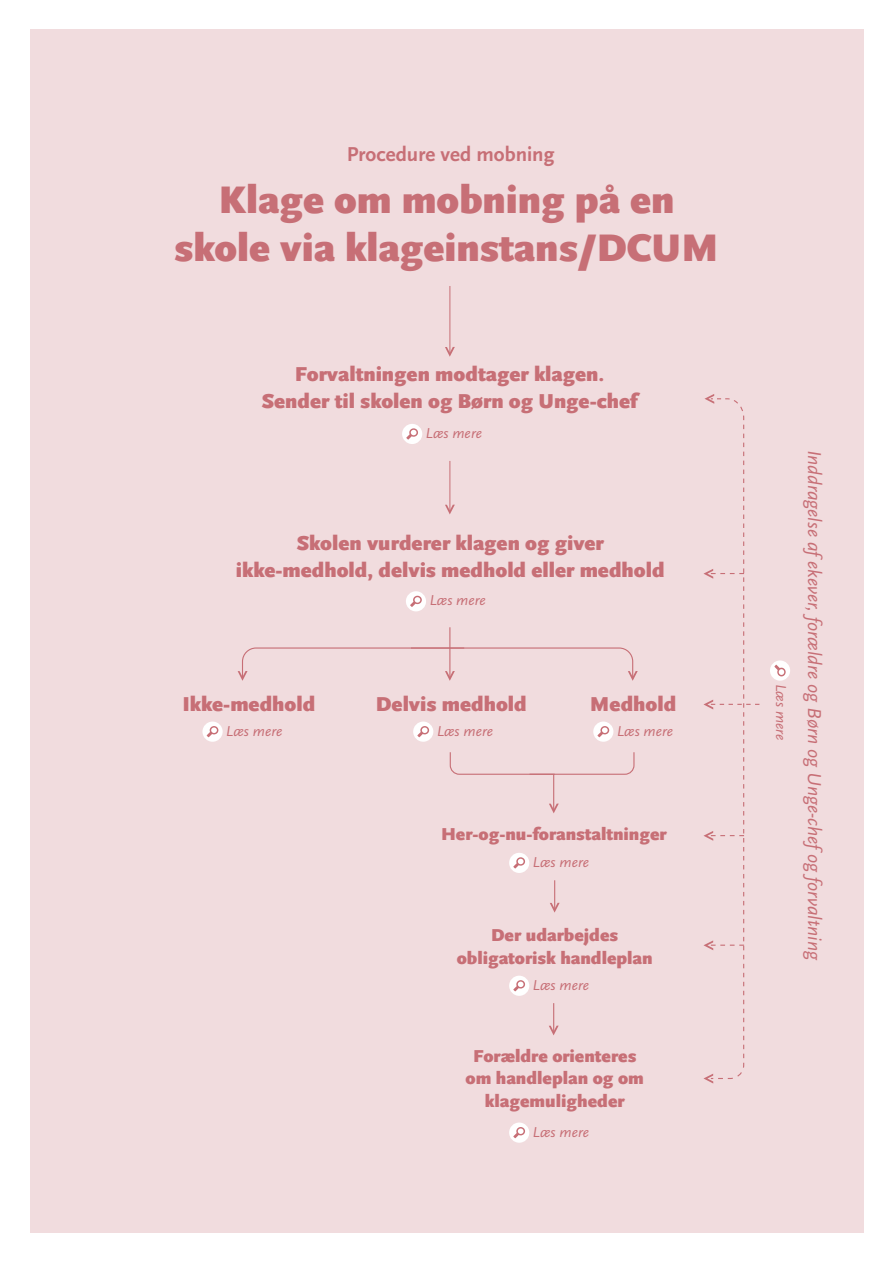
<style>
.page{position:relative;width:893px;height:1263px;background:#fff}
.page>*{position:absolute;margin:0;border:0;box-sizing:border-box;transform-origin:0 0}
.t1{font:900 40.05px/48.2px "Scala Sans OT";color:#c76f76;text-align:center}
.t2{font:900 21px/27px "Scala Sans OT";color:#c76f76;text-align:center}
.t3{font:700 21px "Scala Sans OT";color:#c76f76}
.t4{font:italic 19.5px "Scala Sans OT";color:#c76f76}
.t5{font:900 18px/22.5px "Scala Sans OT";color:#c76f76;text-align:center}
.t6{font:italic 15px "Scala Sans OT";color:#c76f76}
</style>
<div class="page">
<div style="left:30px;top:30px;width:833px;height:1203px;background:#f1dcde"></div>
<hr style="left:449px;top:286px;width:1px;height:68px;background:#c76f76">
<svg style="left:449px;top:752px;width:186px;height:23px"></svg>
<svg style="left:445px;top:347px;width:10px;height:10px"></svg>
<hr style="left:449px;top:461px;width:1px;height:51px;background:#c76f76">
<svg style="left:445px;top:505px;width:10px;height:9px"></svg>
<hr style="left:449px;top:627px;width:1px;height:51px;background:#c76f76">
<hr style="left:554px;top:880px;width:1px;height:30px;background:#c76f76">
<svg style="left:550px;top:903px;width:10px;height:9px"></svg>
<hr style="left:553px;top:1003px;width:1px;height:30px;background:#c76f76">
<svg style="left:549px;top:1026px;width:10px;height:9px"></svg>
<div style="left:402px;top:424px;width:20px;height:20px;background:#fff;border-radius:50%"></div>
<svg style="left:406px;top:428px;width:12px;height:12px"></svg>
<div style="left:770px;top:660px;width:20px;height:21px;background:#fff;border-radius:50%"></div>
<svg style="left:774px;top:664px;width:12px;height:12px"></svg>
<div style="left:406px;top:591px;width:20px;height:20px;background:#fff;border-radius:50%"></div>
<svg style="left:410px;top:596px;width:12px;height:11px"></svg>
<div style="left:202px;top:721px;width:21px;height:21px;background:#fff;border-radius:50%"></div>
<svg style="left:206px;top:726px;width:12px;height:11px"></svg>
<div style="left:413px;top:721px;width:20px;height:21px;background:#fff;border-radius:50%"></div>
<svg style="left:417px;top:726px;width:12px;height:11px"></svg>
<div style="left:593px;top:721px;width:20px;height:21px;background:#fff;border-radius:50%"></div>
<svg style="left:597px;top:726px;width:12px;height:11px"></svg>
<div style="left:509px;top:853px;width:20px;height:20px;background:#fff;border-radius:50%"></div>
<svg style="left:513px;top:857px;width:12px;height:12px"></svg>
<div style="left:509px;top:976px;width:20px;height:20px;background:#fff;border-radius:50%"></div>
<svg style="left:513px;top:980px;width:12px;height:11px"></svg>
<div style="left:509px;top:1122px;width:20px;height:21px;background:#fff;border-radius:50%"></div>
<svg style="left:513px;top:1127px;width:12px;height:11px"></svg>
<svg style="left:549px;top:803px;width:10px;height:10px"></svg>
<hr style="left:553px;top:775px;width:1px;height:35px;background:#c76f76">
<svg style="left:703px;top:394px;width:56px;height:689px"></svg>
<svg style="left:238px;top:647px;width:400px;height:34px"></svg>
<p class="t3" style="left:347px;top:142px;width:209px">Procedure ved mobning</p>
<h1 class="t1" style="left:174px;top:176px;width:546px">Klage om mobning på en skole via klageinstans/DCUM</h1>
<p class="t2" style="left:262px;top:361px;width:377px">Forvaltningen modtager klagen.<br>Sender til skolen og Børn og Unge-chef</p>
<p class="t6" style="left:426px;top:425px;width:58px">Læs mere</p>
<p class="t2" style="left:236px;top:530px;width:430px">Skolen vurderer klagen og giver ikke-medhold, delvis medhold eller medhold</p>
<p class="t6" style="left:429px;top:592px;width:58px">Læs mere</p>
<p class="t2" style="left:182px;top:691px;width:134px">Ikke-medhold</p>
<p class="t2" style="left:376px;top:691px;width:152px">Delvis medhold</p>
<p class="t2" style="left:590px;top:691px;width:88px">Medhold</p>
<p class="t6" style="left:226px;top:723px;width:58px">Læs mere</p>
<p class="t6" style="left:437px;top:723px;width:58px">Læs mere</p>
<p class="t6" style="left:617px;top:723px;width:58px">Læs mere</p>
<p class="t5" style="left:441px;top:823px;width:227px">Her-og-nu-foranstaltninger</p>
<p class="t6" style="left:533px;top:854px;width:58px">Læs mere</p>
<p class="t5" style="left:457px;top:924px;width:198px">Der udarbejdes obligatorisk handleplan</p>
<p class="t6" style="left:533px;top:977px;width:58px">Læs mere</p>
<p class="t5" style="left:465px;top:1045px;width:180px">Forældre orienteres om handleplan og om klagemuligheder</p>
<p class="t6" style="left:533px;top:1124px;width:58px">Læs mere</p>
<p class="t6" style="left:789px;top:684px;width:58px;rotate:90deg">Læs mere</p>
<p class="t4" style="left:825px;top:450px;width:511px;rotate:90deg">Inddragelse af ekever, forældre og Børn og Unge-chef og forvaltning</p>
</div>
